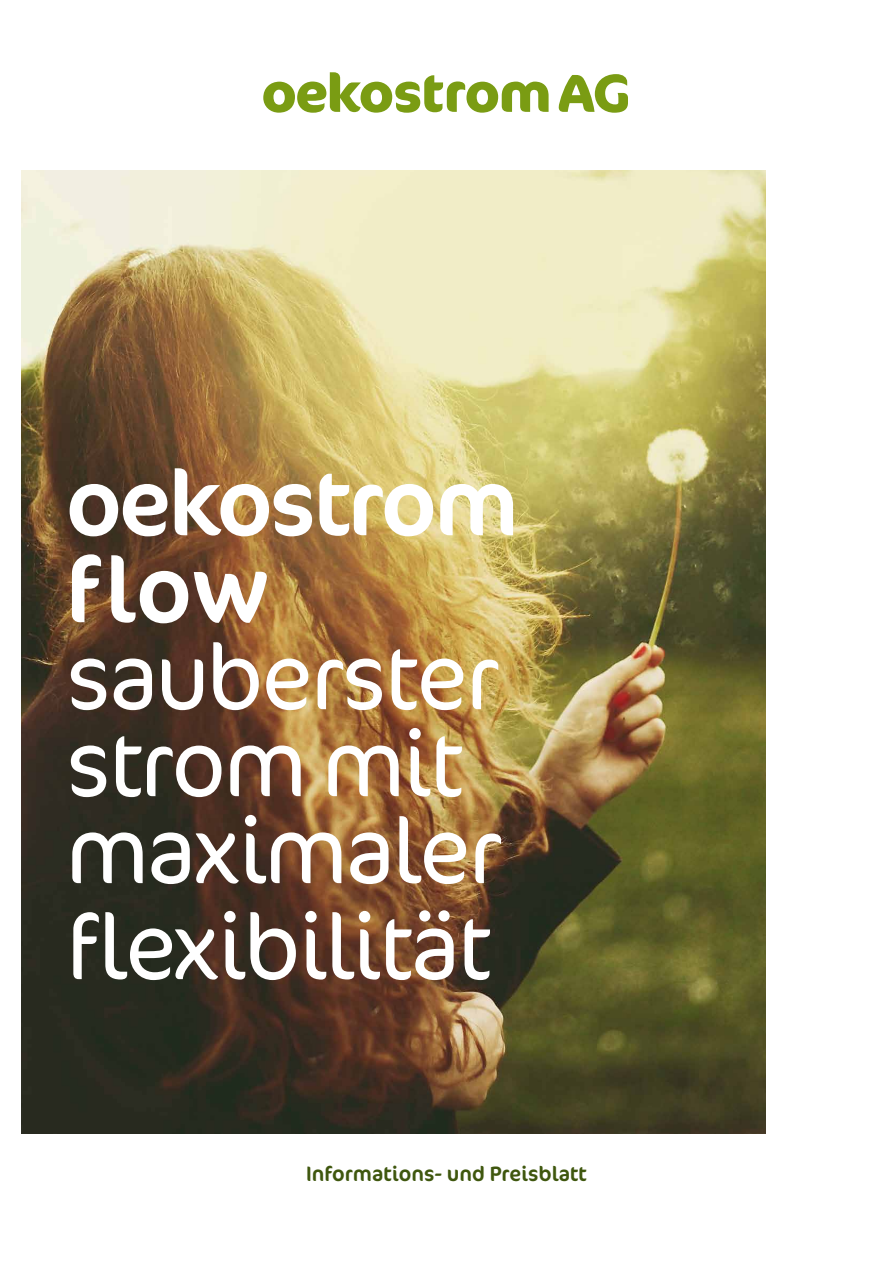
<style>
.page{position:relative;width:893px;height:1263px;background:#fff}
.page>*{position:absolute;margin:0;border:0;box-sizing:border-box;transform-origin:0 0}
.t1{font:300 93px/87px "Cocon Pro";letter-spacing:-.03em;color:#fff}
.t2{font:93px/87px "Cocon Pro";letter-spacing:-.03em;color:#fff}
.t3{font:21px "Cocon Pro";color:#3f570e}
</style>
<div class="page">
<svg style="left:263px;top:72px;width:365px;height:41px"></svg>
<img style="left:21px;top:170px;width:744px;height:964px">
<p class="t2" style="left:66px;top:458px;width:455px">oekostrom flow</p>
<p class="t1" style="left:66px;top:633px;width:438px">sauberster strom mit maximaler</p>
<p class="t1" style="left:66px;top:902px;width:427px">flexibilität</p>
<p class="t3" style="left:306px;top:1160px;width:282px">Informations- und Preisblatt</p>
</div>
